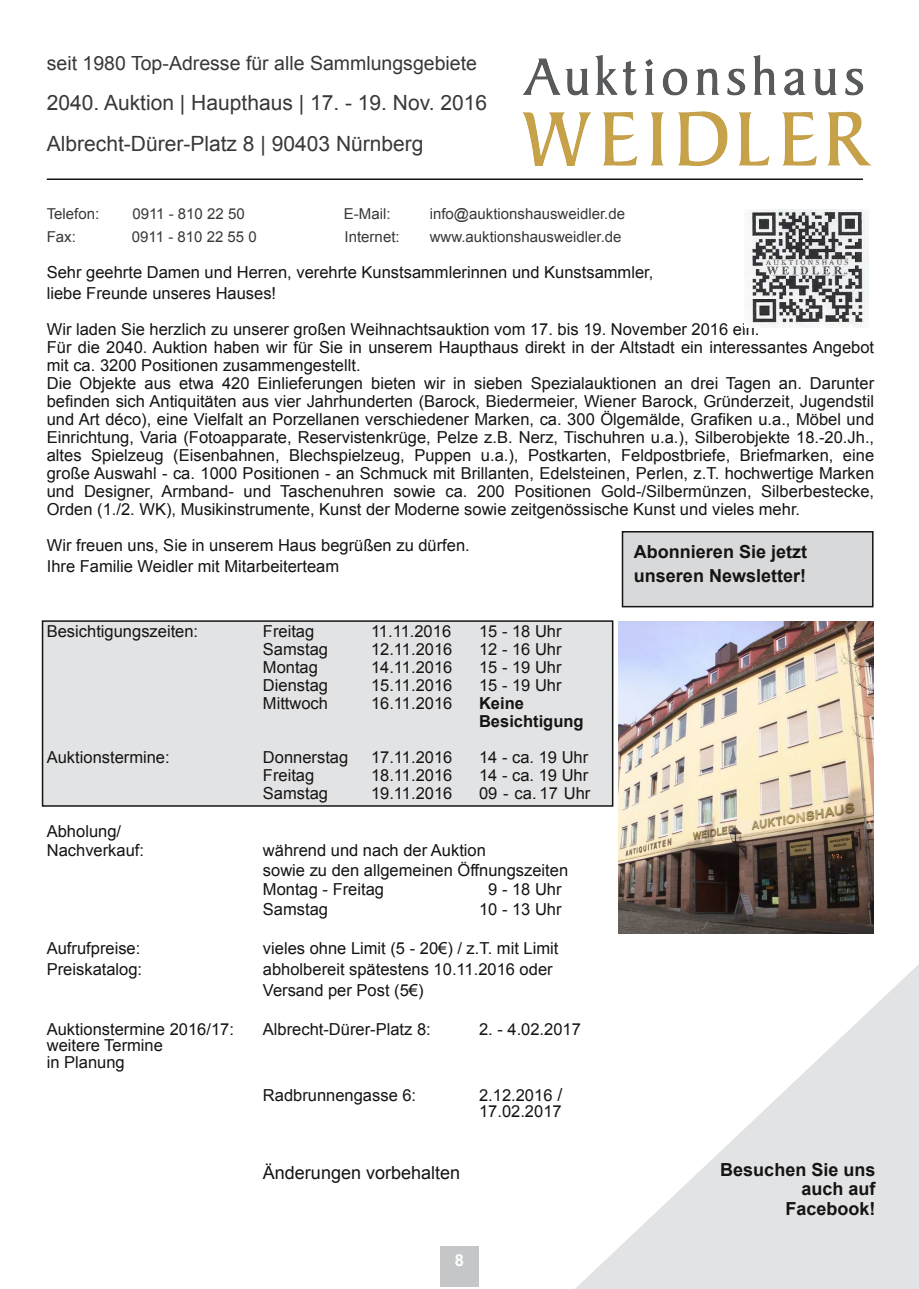
<style>
.page{position:relative;width:919px;height:1289px;background:#fff}
.page>*{position:absolute;margin:0;border:0;box-sizing:border-box;transform-origin:0 0}
.t1{font:21px/40.5px "Arial";color:#383838}
.t2{font:19.5px "Arial";color:#383838}
.t3{font:700 18px/19.5px "Arial";color:#161413;text-align:right}
.t4{font:18px "Arial";color:#161413}
.t5{font:16.5px/18px "Arial";color:#161413}
.t6{font:700 16.5px/18px "Arial";color:#161413}
.t7{font:700 16.5px "Arial";color:#fff}
.t8{font:15px "Arial";color:#383838}
.s1{color:#fff}
.s2{font-size:18px}
</style>
<div class="page">
<div style="left:440px;top:1246px;width:38px;height:41px;background:#c4c6c7"></div>
<svg style="left:576px;top:965px;width:342px;height:323px"></svg>
<div style="left:43px;top:621px;width:569px;height:185px;background:#e2e3e4"></div>
<div style="left:42px;top:620px;width:571px;height:186px;border:2px solid #161413"></div>
<img style="left:618px;top:621px;width:255px;height:312px">
<hr style="left:47px;top:178px;width:815px;height:2px;background:#161413">
<img style="left:747px;top:209px;width:121px;height:118px">
<img style="left:522px;top:55px;width:349px;height:110px">
<div style="left:622px;top:531px;width:250px;height:75px;background:#d8d9da"></div>
<div style="left:621px;top:531px;width:252px;height:76px;border:2px solid #161413"></div>
<p class="t2" style="left:47px;top:55px;width:431px">seit 1980 Top-Adresse für alle Sammlungsgebiete</p>
<p class="t1" style="left:47px;top:84px;width:442px">2040. Auktion | Haupthaus | 17. - 19. Nov. 2016<br>Albrecht-Dürer-Platz 8 | 90403 Nürnberg</p>
<p class="t8" style="left:47px;top:208px;width:54px">Telefon:</p>
<p class="t8" style="left:132px;top:208px;width:114px">0911 - 810 22 50</p>
<p class="t8" style="left:344px;top:208px;width:48px">E-Mail:</p>
<p class="t8" style="left:429px;top:208px;width:197px">info@auktionshausweidler.de</p>
<p class="t8" style="left:47px;top:231px;width:31px">Fax:</p>
<p class="t8" style="left:132px;top:231px;width:126px">0911 - 810 22 55 0</p>
<p class="t8" style="left:344px;top:231px;width:57px">Internet:</p>
<p class="t8" style="left:429px;top:231px;width:193px">www.auktionshausweidler.de</p>
<p class="t5" style="left:47px;top:263px;width:608px;line-height:21px">Sehr geehrte Damen und Herren, verehrte Kunstsammlerinnen und Kunstsammler, liebe Freunde unseres Hauses!</p>
<p class="t5" style="left:47px;top:321px;width:828px">Wir laden Sie herzlich zu unserer großen Weihnachtsauktion vom 17. bis 19. November 2016 ein.<br>Für die 2040. Auktion haben wir für Sie in unserem Haupthaus direkt in der Altstadt ein interessantes Angebot mit ca. 3200 Positionen zusammengestellt.<br>Die Objekte aus etwa 420 Einlieferungen bieten wir in sieben Spezialauktionen an drei Tagen an. Darunter befinden sich Antiquitäten aus vier Jahrhunderten (Barock, Biedermeier, Wiener Barock, Gründerzeit, Jugendstil und Art déco), eine Vielfalt an Porzellanen verschiedener Marken, ca. 300 Ölgemälde, Grafiken u.a., Möbel und Einrichtung, Varia (Fotoapparate, Reservistenkrüge, Pelze z.B. Nerz, Tischuhren u.a.), Silberobjekte 18.-20.Jh., altes Spielzeug (Eisenbahnen, Blechspielzeug, Puppen u.a.), Postkarten, Feldpostbriefe, Briefmarken, eine große Auswahl - ca. 1000 Positionen - an Schmuck mit Brillanten, Edelsteinen, Perlen, z.T. hochwertige Marken und Designer, Armband- und Taschenuhren sowie ca. 200 Positionen Gold-/Silbermünzen, Silberbestecke, Orden (1./2. WK), Musikinstrumente, Kunst der Moderne sowie zeitgenössische Kunst und vieles mehr.</p>
<p class="t5" style="left:47px;top:536px;width:424px;line-height:21px">Wir freuen uns, Sie in unserem Haus begrüßen zu dürfen.<br>Ihre Familie Weidler mit Mitarbeiterteam</p>
<p class="t3" style="left:634px;top:541px;width:175px;line-height:24px;text-align:left">Abonnieren Sie jetzt unseren Newsletter!</p>
<p class="t5" style="left:47px;top:624px;width:153px">Besichtigungszeiten:</p>
<p class="t5" style="left:263px;top:624px;width:53px">Freitag</p>
<p class="t5" style="left:371px;top:624px;width:82px">11.11.2016</p>
<p class="t5" style="left:479px;top:624px;width:84px">15 - 18 Uhr</p>
<p class="t5" style="left:263px;top:642px;width:67px">Samstag</p>
<p class="t5" style="left:371px;top:642px;width:83px">12.11.2016</p>
<p class="t5" style="left:479px;top:642px;width:84px">12 - 16 Uhr</p>
<p class="t5" style="left:263px;top:660px;width:57px">Montag</p>
<p class="t5" style="left:371px;top:660px;width:83px">14.11.2016</p>
<p class="t5" style="left:479px;top:660px;width:84px">15 - 19 Uhr</p>
<p class="t5" style="left:263px;top:678px;width:67px">Dienstag</p>
<p class="t5" style="left:371px;top:678px;width:83px">15.11.2016</p>
<p class="t5" style="left:479px;top:678px;width:84px">15 - 19 Uhr</p>
<p class="t5" style="left:263px;top:696px;width:67px">Mittwoch</p>
<p class="t5" style="left:371px;top:696px;width:83px">16.11.2016</p>
<p class="t6" style="left:479px;top:696px;width:106px">Keine<br>Besichtigung</p>
<p class="t5" style="left:47px;top:750px;width:124px">Auktionstermine:</p>
<p class="t5" style="left:263px;top:750px;width:87px">Donnerstag</p>
<p class="t5" style="left:371px;top:750px;width:83px">17.11.2016</p>
<p class="t5" style="left:479px;top:750px;width:111px">14 - ca. 19 Uhr</p>
<p class="t5" style="left:263px;top:768px;width:53px">Freitag</p>
<p class="t5" style="left:371px;top:768px;width:83px">18.11.2016</p>
<p class="t5" style="left:479px;top:768px;width:111px">14 - ca. 19 Uhr</p>
<p class="t5" style="left:263px;top:786px;width:67px">Samstag</p>
<p class="t5" style="left:371px;top:786px;width:83px">19.11.2016</p>
<p class="t5" style="left:479px;top:786px;width:113px">09 - ca. 17 Uhr</p>
<p class="t5" style="left:47px;top:822px;width:99px;line-height:19.5px">Abholung/<br>Nachverkauf:</p>
<p class="t5" style="left:263px;top:842px;width:307px;line-height:19.5px">während und nach der Auktion<br>sowie zu den allgemeinen Öffnungszeiten<br>Montag - Freitag</p>
<p class="t5" style="left:479px;top:882px;width:84px"><span class="s1">0</span>9 - 18 Uhr</p>
<p class="t5" style="left:263px;top:901px;width:67px">Samstag</p>
<p class="t5" style="left:479px;top:901px;width:84px">10 - 13 Uhr</p>
<p class="t5" style="left:47px;top:940px;width:95px">Aufrufpreise:</p>
<p class="t5" style="left:263px;top:940px;width:297px">vieles ohne Limit (5 - 20€) / z.T. mit Limit</p>
<p class="t5" style="left:47px;top:961px;width:97px">Preiskatalog:</p>
<p class="t5" style="left:263px;top:960px;width:291px;line-height:21px">abholbereit spätestens 10.11.2016 oder<br>Versand per Post (5€)</p>
<p class="t5" style="left:47px;top:1021px;width:189px">Auktionstermine 2016/17:</p>
<p class="t5" style="left:263px;top:1021px;width:169px">Albrecht-Dürer-Platz 8:</p>
<p class="t5" style="left:479px;top:1021px;width:103px">2. - 4.02.2017</p>
<p class="t5" style="left:47px;top:1038px;width:118px;line-height:16.5px">weitere Termine in Planung</p>
<p class="t5" style="left:263px;top:1087px;width:155px">Radbrunnengasse 6:</p>
<p class="t5" style="left:479px;top:1088px;width:85px;line-height:16.5px">2.12.2016 <span class="s2">/<br></span>17.02.2017</p>
<p class="t4" style="left:263px;top:1165px;width:199px">Änderungen vorbehalten</p>
<p class="t7" style="left:454px;top:1253px;width:11px">8</p>
<p class="t3" style="left:720px;top:1161px;width:157px">Besuchen Sie uns auch auf<br>Facebook!</p>
</div>
